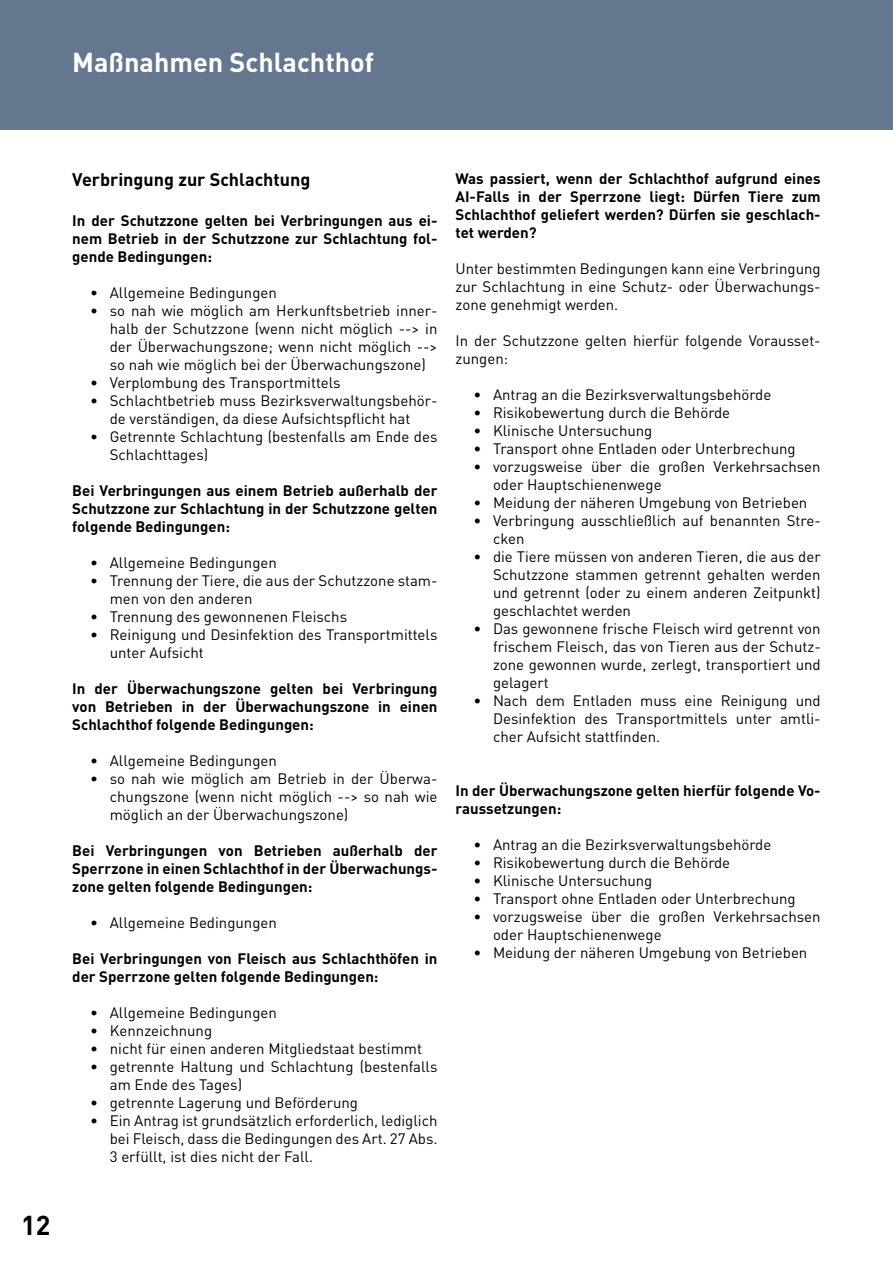
<style>
.page{position:relative;width:893px;height:1263px;background:#fff}
.page>*{position:absolute;margin:0;border:0;box-sizing:border-box;transform-origin:0 0}
.t1{font:700 27px "DIN Pro";color:#fff}
.t2{font:700 27px "DIN Pro";color:#000}
.t3{font:700 18px "DIN Pro";color:#000}
.t4{font:15px/18px "DIN Pro";color:#000}
.t5{font:700 15px/18px "DIN Pro";color:#000;text-align:justify}
</style>
<div class="page">
<div style="left:0;top:0;width:893px;height:130px;background:#65778f"></div>
<h1 class="t1" style="left:72px;top:44px;width:303px">Maßnahmen Schlachthof</h1>
<h1 class="t2" style="left:21px;top:1206px;width:31px">12</h1>
<p class="t3" style="left:72px;top:167px;width:240px">Verbringung zur Schlachtung</p>
<p class="t5" style="left:72px;top:211px;width:367px">In der Schutzzone gelten bei Verbringungen aus ei&shy;nem Betrieb in der Schutzzone zur Schlachtung fol&shy;gende Bedingungen:</p>
<p class="t4" style="left:90px;top:283px;width:188px">• Allgemeine Bedingungen</p>
<p class="t4" style="left:110px;top:301px;width:329px;text-align:justify;text-indent:-19px">• so nah wie möglich am Herkunftsbetrieb inner&shy;halb der Schutzzone (wenn nicht möglich --&gt; in der Überwachungszone; wenn nicht möglich --&gt; so nah wie möglich bei der Überwachungszone)</p>
<p class="t4" style="left:90px;top:373px;width:252px">• Verplombung des Transportmittels</p>
<p class="t4" style="left:90px;top:391px;width:349px;text-align:center">• Schlachtbetrieb muss Bezirksverwaltungsbehör&shy;de verständigen, da diese Aufsichtspflicht hat</p>
<p class="t4" style="left:110px;top:427px;width:329px;text-indent:-19px">• Getrennte Schlachtung (bestenfalls am Ende des<br>Schlachttages)</p>
<p class="t5" style="left:72px;top:481px;width:367px">Bei Verbringungen aus einem Betrieb außerhalb der Schutzzone zur Schlachtung in der Schutzzone gelten folgende Bedingungen:</p>
<p class="t4" style="left:90px;top:553px;width:188px">• Allgemeine Bedingungen</p>
<p class="t4" style="left:110px;top:571px;width:329px;text-indent:-19px">• Trennung der Tiere, die aus der Schutzzone stam&shy;men von den anderen</p>
<p class="t4" style="left:90px;top:607px;width:258px">• Trennung des gewonnenen Fleischs</p>
<p class="t4" style="left:110px;top:625px;width:329px;text-indent:-19px">• Reinigung und Desinfektion des Transportmittels unter Aufsicht</p>
<p class="t5" style="left:72px;top:679px;width:367px">In der Überwachungszone gelten bei Verbringung von Betrieben in der Überwachungszone in einen Schlachthof folgende Bedingungen:</p>
<p class="t4" style="left:90px;top:751px;width:188px">• Allgemeine Bedingungen</p>
<p class="t4" style="left:110px;top:769px;width:329px;text-align:justify;text-indent:-19px">• so nah wie möglich am Betrieb in der Überwa&shy;chungszone (wenn nicht möglich --&gt; so nah wie möglich an der Überwachungszone)</p>
<p class="t5" style="left:72px;top:841px;width:367px">Bei Verbringungen von Betrieben außerhalb der Sperrzone in einen Schlachthof in der Überwachungs&shy;zone gelten folgende Bedingungen:</p>
<p class="t4" style="left:90px;top:913px;width:188px">• Allgemeine Bedingungen</p>
<p class="t5" style="left:72px;top:949px;width:367px">Bei Verbringungen von Fleisch aus Schlachthöfen in der Sperrzone gelten folgende Bedingungen:</p>
<p class="t4" style="left:90px;top:1003px;width:188px">• Allgemeine Bedingungen</p>
<p class="t4" style="left:90px;top:1021px;width:123px">• Kennzeichnung</p>
<p class="t4" style="left:90px;top:1039px;width:333px">• nicht für einen anderen Mitgliedstaat bestimmt</p>
<p class="t4" style="left:110px;top:1057px;width:329px;text-indent:-19px">• getrennte Haltung und Schlachtung (bestenfalls am Ende des Tages)</p>
<p class="t4" style="left:90px;top:1093px;width:269px">• getrennte Lagerung und Beförderung</p>
<p class="t4" style="left:110px;top:1111px;width:329px;text-align:justify;text-indent:-19px">• Ein Antrag ist grundsätzlich erforderlich, lediglich bei Fleisch, dass die Bedingungen des Art. 27 Abs.<br>3 erfüllt, ist dies nicht der Fall.</p>
<p class="t5" style="left:455px;top:169px;width:367px">Was passiert, wenn der Schlachthof aufgrund eines AI-Falls in der Sperrzone liegt: Dürfen Tiere zum Schlachthof geliefert werden? Dürfen sie geschlach&shy;tet werden?</p>
<p class="t4" style="left:455px;top:259px;width:367px;text-align:justify">Unter bestimmten Bedingungen kann eine Verbringung zur Schlachtung in eine Schutz- oder Überwachungs&shy;zone genehmigt werden.</p>
<p class="t4" style="left:455px;top:331px;width:367px">In der Schutzzone gelten hierfür folgende Vorausset&shy;zungen:</p>
<p class="t4" style="left:473px;top:385px;width:299px">• Antrag an die Bezirksverwaltungsbehörde</p>
<p class="t4" style="left:473px;top:403px;width:258px">• Risikobewertung durch die Behörde</p>
<p class="t4" style="left:473px;top:421px;width:180px">• Klinische Untersuchung</p>
<p class="t4" style="left:473px;top:439px;width:324px">• Transport ohne Entladen oder Unterbrechung</p>
<p class="t4" style="left:493px;top:457px;width:329px;text-indent:-20px">• vorzugsweise über die großen Verkehrsachsen oder Hauptschienenwege</p>
<p class="t4" style="left:473px;top:493px;width:335px">• Meidung der näheren Umgebung von Betrieben</p>
<p class="t4" style="left:493px;top:511px;width:329px;text-indent:-20px">• Verbringung ausschließlich auf benannten Stre&shy;cken</p>
<p class="t4" style="left:493px;top:547px;width:329px;text-align:justify;text-indent:-20px">• die Tiere müssen von anderen Tieren, die aus der Schutzzone stammen getrennt gehalten werden und getrennt (oder zu einem anderen Zeitpunkt) geschlachtet werden</p>
<p class="t4" style="left:493px;top:619px;width:329px;text-align:justify;text-indent:-20px">• Das gewonnene frische Fleisch wird getrennt von frischem Fleisch, das von Tieren aus der Schutz&shy;zone gewonnen wurde, zerlegt, transportiert und gelagert</p>
<p class="t4" style="left:493px;top:691px;width:329px;text-align:justify;text-indent:-20px">• Nach dem Entladen muss eine Reinigung und Desinfektion des Transportmittels unter amtli&shy;cher Aufsicht stattfinden.</p>
<p class="t5" style="left:455px;top:781px;width:367px">In der Überwachungszone gelten hierfür folgende Vo&shy;raussetzungen:</p>
<p class="t4" style="left:473px;top:835px;width:299px">• Antrag an die Bezirksverwaltungsbehörde</p>
<p class="t4" style="left:473px;top:853px;width:258px">• Risikobewertung durch die Behörde</p>
<p class="t4" style="left:473px;top:871px;width:180px">• Klinische Untersuchung</p>
<p class="t4" style="left:473px;top:889px;width:324px">• Transport ohne Entladen oder Unterbrechung</p>
<p class="t4" style="left:493px;top:907px;width:329px;text-indent:-20px">• vorzugsweise über die großen Verkehrsachsen oder Hauptschienenwege</p>
<p class="t4" style="left:473px;top:943px;width:335px">• Meidung der näheren Umgebung von Betrieben</p>
</div>
